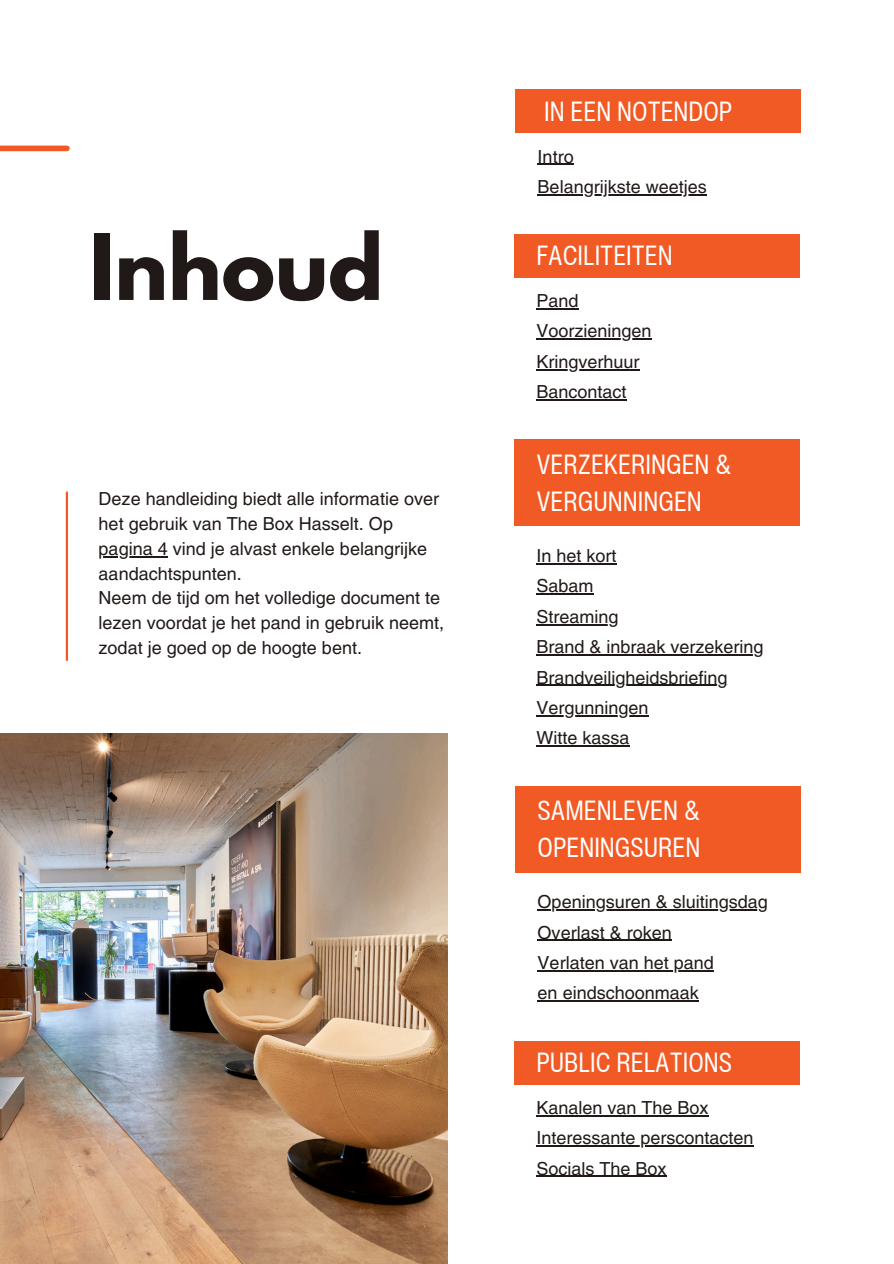
<style>
.page{position:relative;width:894px;height:1264px;background:#fff}
.page>*{position:absolute;margin:0;border:0;box-sizing:border-box;transform-origin:0 0}
.t1{font:700 81px "League Spartan";color:#201917}
.t2{font:condensed 27px/37.2px "Helvetica Now Text";color:#fff}
.t3{font:18px/24.8px "Helvetica LT Pro";color:#201917}
</style>
<div class="page">
<div style="left:0;top:146px;width:67px;height:5px;background:#f15a24"></div>
<div style="left:515px;top:89px;width:286px;height:44px;background:#f15a24"></div>
<div style="left:514px;top:234px;width:285px;height:43px;background:#f15a24"></div>
<hr style="left:536px;top:308px;width:42px;height:1px;background:#201917">
<hr style="left:536px;top:338px;width:115px;height:2px;background:#201917">
<hr style="left:536px;top:369px;width:103px;height:1px;background:#201917">
<hr style="left:536px;top:399px;width:90px;height:1px;background:#201917">
<img style="left:0;top:733px;width:447px;height:530px">
<hr style="left:537px;top:164px;width:36px;height:1px;background:#201917">
<hr style="left:537px;top:194px;width:169px;height:1px;background:#201917">
<div style="left:514px;top:439px;width:285px;height:87px;background:#f15a24"></div>
<hr style="left:536px;top:563px;width:80px;height:1px;background:#201917">
<hr style="left:536px;top:593px;width:57px;height:1px;background:#201917">
<hr style="left:536px;top:624px;width:82px;height:1px;background:#201917">
<hr style="left:536px;top:654px;width:227px;height:1px;background:#201917">
<hr style="left:536px;top:684px;width:191px;height:2px;background:#201917">
<hr style="left:536px;top:715px;width:112px;height:1px;background:#201917">
<hr style="left:536px;top:745px;width:93px;height:1px;background:#201917">
<div style="left:515px;top:785px;width:286px;height:87px;background:#f15a24"></div>
<hr style="left:537px;top:909px;width:230px;height:1px;background:#201917">
<hr style="left:537px;top:939px;width:134px;height:1px;background:#201917">
<hr style="left:537px;top:970px;width:176px;height:1px;background:#201917">
<hr style="left:537px;top:1000px;width:161px;height:1px;background:#201917">
<div style="left:514px;top:1040px;width:285px;height:44px;background:#f15a24"></div>
<hr style="left:536px;top:1115px;width:172px;height:1px;background:#201917">
<hr style="left:536px;top:1145px;width:217px;height:1px;background:#201917">
<hr style="left:536px;top:1175px;width:130px;height:1px;background:#201917">
<hr style="left:66px;top:492px;width:2px;height:168px;background:#f15a24">
<hr style="left:99px;top:556px;width:69px;height:1px;background:#201917">
<p class="t1" style="left:89px;top:227px;width:295px">Inhoud</p>
<h2 class="t3" style="left:99px;top:488px;width:342px">Deze handleiding biedt alle informatie over het gebruik van The Box Hasselt. Op</h2>
<p class="t3" style="left:99px;top:538px;width:347px">pagina 4 vind je alvast enkele belangrijke aandachtspunten.<br>Neem de tijd om het volledige document te lezen voordat je het pand in gebruik neemt,</p>
<p class="t3" style="left:99px;top:637px;width:265px">zodat je goed op de hoogte bent.</p>
<h1 class="t2" style="left:544px;top:92px;width:190px">IN EEN NOTENDOP</h1>
<h2 class="t3" style="left:537px;top:146px;width:38px">Intro</h2>
<p class="t3" style="left:537px;top:176px;width:171px">Belangrijkste weetjes</p>
<p class="t2" style="left:536px;top:236px;width:138px">FACILITEITEN</p>
<p class="t3" style="left:536px;top:290px;width:44px">Pand</p>
<p class="t3" style="left:536px;top:320px;width:117px">Voorzieningen</p>
<p class="t3" style="left:536px;top:351px;width:105px">Kringverhuur</p>
<p class="t3" style="left:536px;top:381px;width:92px">Bancontact</p>
<p class="t2" style="left:536px;top:445px;width:196px">VERZEKERINGEN &amp;<br>VERGUNNINGEN</p>
<p class="t3" style="left:536px;top:545px;width:82px">In het kort</p>
<h2 class="t3" style="left:536px;top:575px;width:59px">Sabam</h2>
<p class="t3" style="left:536px;top:606px;width:84px">Streaming</p>
<p class="t3" style="left:536px;top:636px;width:229px">Brand &amp; inbraak verzekering</p>
<p class="t3" style="left:536px;top:666px;width:193px">Brandveiligheidsbriefing</p>
<p class="t3" style="left:536px;top:697px;width:114px">Vergunningen</p>
<p class="t3" style="left:536px;top:727px;width:95px">Witte kassa</p>
<h2 class="t2" style="left:537px;top:791px;width:164px">SAMENLEVEN &amp;<br>OPENINGSUREN</h2>
<p class="t3" style="left:537px;top:891px;width:232px">Openingsuren &amp; sluitingsdag</p>
<p class="t3" style="left:537px;top:921px;width:136px">Overlast &amp; roken</p>
<p class="t3" style="left:537px;top:952px;width:178px">Verlaten van het pand</p>
<p class="t3" style="left:537px;top:982px;width:163px">en eindschoonmaak</p>
<p class="t2" style="left:536px;top:1043px;width:197px">PUBLIC RELATIONS</p>
<p class="t3" style="left:536px;top:1096px;width:174px">Kanalen van The Box</p>
<p class="t3" style="left:536px;top:1127px;width:219px">Interessante perscontacten</p>
<p class="t3" style="left:536px;top:1157px;width:132px">Socials The Box</p>
</div>
